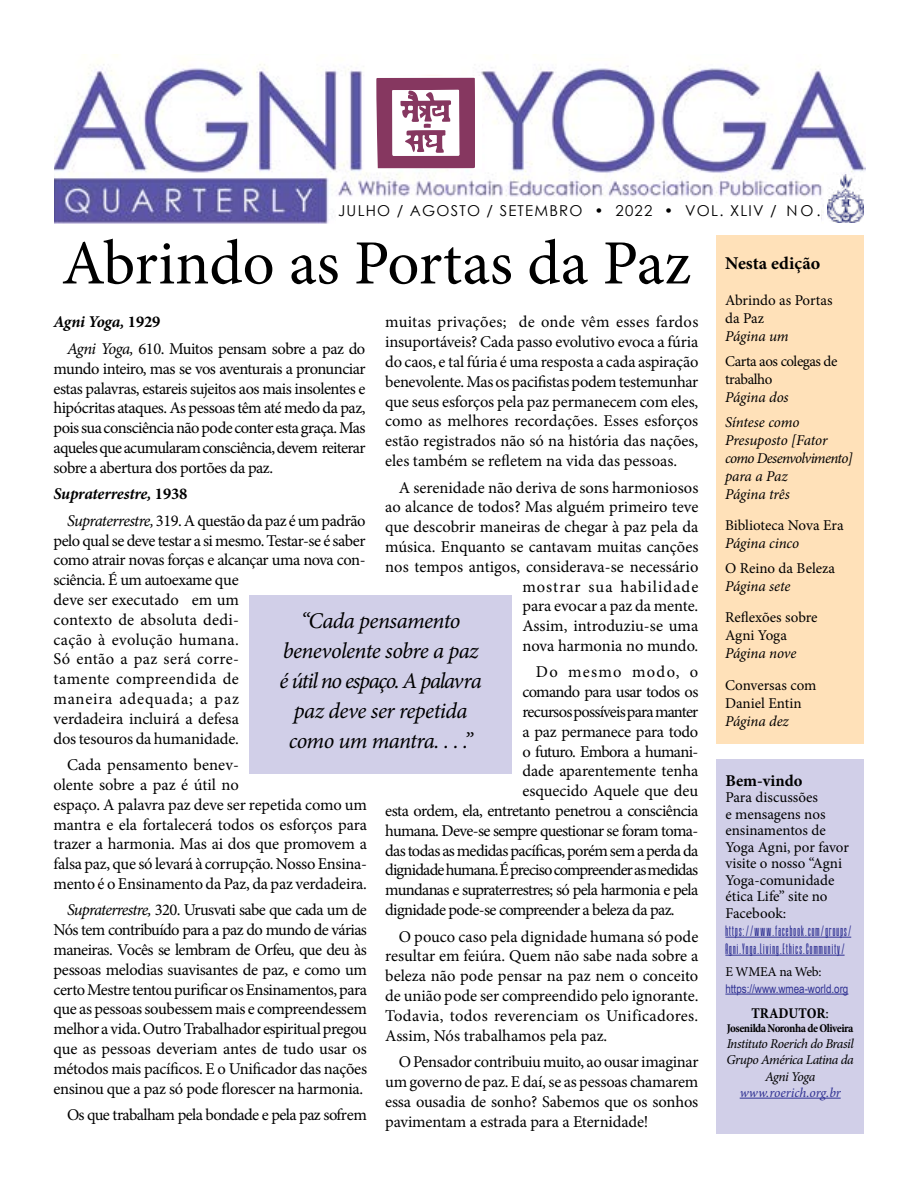
<style>
.page{position:relative;width:918px;height:1188px;background:#fff}
.page>*{position:absolute;margin:0;border:0;box-sizing:border-box;transform-origin:0 0}
.t1{font:63px "Minion Pro";letter-spacing:-.005em;color:#000}
.t2{font:italic 22.5px/30px "Minion Pro";letter-spacing:-.025em;color:#000;text-align:center}
.t3{font:700 18px "Minion Pro";color:#000}
.t4{font:16.5px/19.8px "Minion Pro";letter-spacing:-.015em;color:#000;text-align:justify}
.t5{font:16.5px "Minion Pro";letter-spacing:-.04em;color:#000}
.t6{font:16.5px "Minion Pro";letter-spacing:-.045em;color:#000}
.t7{font:16.5px "Minion Pro";letter-spacing:-.05em;color:#000}
.t8{font:16.5px "Minion Pro";letter-spacing:-.035em;color:#000}
.t9{font:16.5px "Minion Pro";letter-spacing:.08em;color:#000}
.t10{font:700 16.5px "Minion Pro";letter-spacing:.005em;color:#000}
.t11{font:15px/16.5px "Minion Pro";color:#000}
.t12{font:italic 15px/18px "Minion Pro";letter-spacing:-.015em;color:#000}
.t13{font:15px "Century Gothic";letter-spacing:.08em;color:#000}
.t14{font:15px/18px "Minion Pro";letter-spacing:-.03em;color:#000}
.t15{font:700 condensed 15px "Minion Pro";color:#000}
.t16{font:13.5px/18px "Highrush Condensed";letter-spacing:.09em;color:#2e3092}
.t17{font:italic 13.5px/16.2px "Minion Pro";letter-spacing:-.035em;color:#000;text-align:center}
.t18{font:italic 13.5px "Minion Pro";letter-spacing:-.005em;color:#2e3092}
.t19{font:13.5px "Minion Pro";letter-spacing:-.02em;color:#000}
.t20{font:12px "Arial Narrow";color:#2e3092}
.t21{font:700 condensed 12px "Minion Pro";letter-spacing:-.04em;color:#000}
.s1{font-weight:700;font-style:italic}
.s2{font-weight:700}
.s3{font-style:italic}
.s4{font-weight:400;font-stretch:normal}
</style>
<div class="page">
<div style="left:716px;top:236px;width:148px;height:508px;background:#ffe1b9"></div>
<div style="left:716px;top:759px;width:148px;height:375px;background:#d1cfe8"></div>
<hr style="left:725px;top:937px;width:126px;height:1px;background:#2e3092">
<hr style="left:725px;top:955px;width:120px;height:1px;background:#2e3092">
<hr style="left:725px;top:994px;width:123px;height:1px;background:#2e3092">
<hr style="left:740px;top:1098px;width:101px;height:1px;background:#2e3092">
<img style="left:54px;top:54px;width:811px;height:170px">
<div style="left:336px;top:205px;width:485px;height:22px;background:#fff"></div>
<div style="left:824px;top:176px;width:44px;height:48px;background:#fff"></div>
<img style="left:828px;top:174px;width:36px;height:48px">
<div style="left:376px;top:76px;width:106px;height:92px;background:#fff"></div>
<svg style="left:376px;top:78px;width:99px;height:90px"></svg>
<div style="left:249px;top:595px;width:263px;height:179px;background:#d1cfe8"></div>
<p class="t13" style="left:338px;top:202px;width:484px">JULHO / AGOSTO / SETEMBRO • 2022 • VOL. XLIV / NO .</p>
<h1 class="t1" style="left:62px;top:221px;width:631px">Abrindo as Portas da Paz</h1>
<p class="t4" style="left:67px;top:309px;width:300px;line-height:26.5px;text-indent:-13px"><span class="s1">Agni Yoga,</span> <span class="s2">1929<br></span><span class="s3">Agni Yoga,</span> 610. Muitos pensam sobre a paz do</p>
<p class="t4" style="left:54px;top:359px;width:314px">mundo inteiro, mas se vos aventurais a pronunciar estas palavras, estareis sujeitos aos mais insolentes e hipócritas ataques. As pessoas têm até medo da paz, pois sua consciência não pode conter esta graça. Mas aqueles que acumularam consciência, devem reiterar sobre a abertura dos portões da paz.</p>
<p class="t4" style="left:67px;top:481px;width:300px;line-height:26.5px;text-indent:-13px"><span class="s1">Supraterrestre,</span> <span class="s2">1938<br></span><span class="s3">Supraterrestre,</span> 319. A questão da paz é um padrão</p>
<p class="t4" style="left:54px;top:531px;width:314px;text-align:left">pelo qual se deve testar a si mesmo. Testar-se é saber como atrair novas forças e alcançar uma nova con&shy;sciência. É um autoexame que<br>deve ser executado em um<br>contexto de absoluta dedi-<br>cação à evolução humana.<br>Só então a paz será corre-<br>tamente compreendida de<br>maneira adequada; a paz<br>verdadeira incluirá a defesa<br>dos tesouros da humanidade.</p>
<p class="t4" style="left:54px;top:755px;width:315px;text-align:left;text-indent:13px">Cada pensamento benev-<br>olente sobre a paz é útil no<br>espaço. A palavra paz deve ser repetida como um mantra e ela fortalecerá todos os esforços para trazer a harmonia. Mas ai dos que promovem a falsa paz, que só levará à corrupção. Nosso Ensina&shy;mento é o Ensinamento da Paz, da paz verdadeira.</p>
<p class="t4" style="left:54px;top:900px;width:315px;text-indent:13px"><span class="s3">Supraterrestre,</span> 320. Urusvati sabe que cada um de Nós tem contribuído para a paz do mundo de várias maneiras. Vocês se lembram de Orfeu, que deu às pessoas melodias suavisantes de paz, e como um certo Mestre tentou purificar os Ensinamentos, para que as pessoas soubessem mais e compreendessem melhor a vida. Outro Trabalhador espiritual pregou que as pessoas deveriam antes de tudo usar os métodos mais pacíficos. E o Unificador das nações ensinou que a paz só pode florescer na harmonia.</p>
<p class="t5" style="left:67px;top:1104px;width:302px">Os que trabalham pela bondade e pela paz sofrem</p>
<p class="t4" style="left:385px;top:312px;width:315px">muitas privações; de onde vêm esses fardos insuportáveis? Cada passo evolutivo evoca a fúria do caos, e tal fúria é uma resposta a cada aspiração benevolente. Mas os pacifistas podem testemunhar que seus esforços pela paz permanecem com eles, como as melhores recordações. Esses esforços estão registrados não só na história das nações, eles também se refletem na vida das pessoas.</p>
<p class="t4" style="left:385px;top:477px;width:315px;text-align:right">A serenidade não deriva de sons harmoniosos ao alcance de todos? Mas alguém primeiro teve que descobrir maneiras de chegar à paz pela da música. Enquanto se cantavam muitas canções nos tempos antigos, considerava-se necessário mostrar sua habilidade<br>para evocar a paz da mente.<br>Assim, introduziu-se uma<br>nova harmonia no mundo.</p>
<p class="t9" style="left:536px;top:661px;width:164px">Do mesmo modo, o</p>
<p class="t5" style="left:522px;top:681px;width:178px">comando para usar todos os</p>
<p class="t7" style="left:522px;top:701px;width:177px">recursos possíveis para manter</p>
<p class="t4" style="left:522px;top:722px;width:177px">a paz permanece para todo</p>
<p class="t6" style="left:522px;top:740px;width:177px">o futuro. Embora a humani-</p>
<p class="t4" style="left:522px;top:761px;width:177px">dade aparentemente tenha</p>
<p class="t4" style="left:522px;top:781px;width:177px">esquecido Aquele que deu</p>
<p class="t8" style="left:385px;top:800px;width:315px">esta ordem, ela, entretanto penetrou a consciência</p>
<p class="t6" style="left:385px;top:820px;width:315px">humana. Deve-se sempre questionar se foram toma-</p>
<p class="t5" style="left:385px;top:839px;width:315px">das todas as medidas pacíficas, porém sem a perda da</p>
<p class="t7" style="left:385px;top:859px;width:315px">dignidade humana. É preciso compreender as medidas</p>
<p class="t6" style="left:385px;top:879px;width:315px">mundanas e supraterrestres; só pela harmonia e pela</p>
<p class="t5" style="left:385px;top:899px;width:291px">dignidade pode-se compreender a beleza da paz.</p>
<p class="t4" style="left:385px;top:927px;width:315px;text-indent:13px">O pouco caso pela dignidade humana só pode resultar em feiúra. Quem não sabe nada sobre a beleza não pode pensar na paz nem o conceito de união pode ser compreendido pelo ignorante.<br>Todavia, todos reverenciam os Unificadores.<br>Assim, Nós trabalhamos pela paz.</p>
<p class="t4" style="left:385px;top:1052px;width:315px;text-indent:13px">O Pensador contribuiu muito, ao ousar imaginar um governo de paz. E daí, se as pessoas chamarem essa ousadia de sonho? Sabemos que os sonhos pavimentam a estrada para a Eternidade!</p>
<h2 class="t2" style="left:280px;top:606px;width:204px">“Cada pensamento benevolente sobre a paz é útil no espaço. A palavra paz deve ser repetida como um mantra. . . .”</h2>
<p class="t3" style="left:725px;top:251px;width:97px">Nesta edição</p>
<p class="t11" style="left:725px;top:291px;width:109px;line-height:18px">Abrindo as Portas da Paz</p>
<p class="t12" style="left:725px;top:327px;width:65px">Página um</p>
<p class="t14" style="left:725px;top:352px;width:114px">Carta aos colegas de trabalho</p>
<p class="t12" style="left:725px;top:385px;width:76px;line-height:24.8px">Página dos<br>Síntese como</p>
<p class="t12" style="left:725px;top:431px;width:129px">Presuposto [Fator como Desenvolvimento] para a Paz<br>Página três</p>
<p class="t11" style="left:725px;top:517px;width:120px">Biblioteca Nova Era</p>
<p class="t12" style="left:725px;top:534px;width:76px">Página cinco</p>
<p class="t11" style="left:725px;top:560px;width:112px">O Reino da Beleza</p>
<p class="t12" style="left:725px;top:577px;width:67px">Página sete</p>
<p class="t11" style="left:725px;top:609px;width:94px;line-height:18px">Reflexões sobre<br>Agni Yoga</p>
<p class="t12" style="left:725px;top:645px;width:73px">Página nove</p>
<p class="t11" style="left:725px;top:676px;width:93px;line-height:18px">Conversas com<br>Daniel Entin</p>
<p class="t12" style="left:725px;top:712px;width:65px">Página dez</p>
<p class="t10" style="left:725px;top:769px;width:79px">Bem-vindo</p>
<p class="t11" style="left:725px;top:789px;width:125px">Para discussões<br>e mensagens nos ensinamentos de<br>Yoga Agni, por favor visite o nosso “Agni<br>Yoga-comunidade ética Life” site no<br>Facebook:</p>
<p class="t16" style="left:725px;top:922px;width:127px">https://www.facebook.com/groups/<br>Agni.Yoga.Living.Ethics.Community/</p>
<p class="t19" style="left:725px;top:963px;width:98px">E WMEA na Web:</p>
<p class="t20" style="left:725px;top:980px;width:125px">https://www.wmea-world.org</p>
<p class="t15" style="left:751px;top:1002px;width:79px">TRADUTOR<span class="s4">:</span></p>
<p class="t21" style="left:727px;top:1020px;width:128px">Josenilda Noronha de Oliveira</p>
<p class="t17" style="left:726px;top:1036px;width:129px">Instituto Roerich do Brasil<br>Grupo América Latina da<br>Agni Yoga</p>
<p class="t18" style="left:740px;top:1083px;width:103px">www.roerich.org.br</p>
</div>
